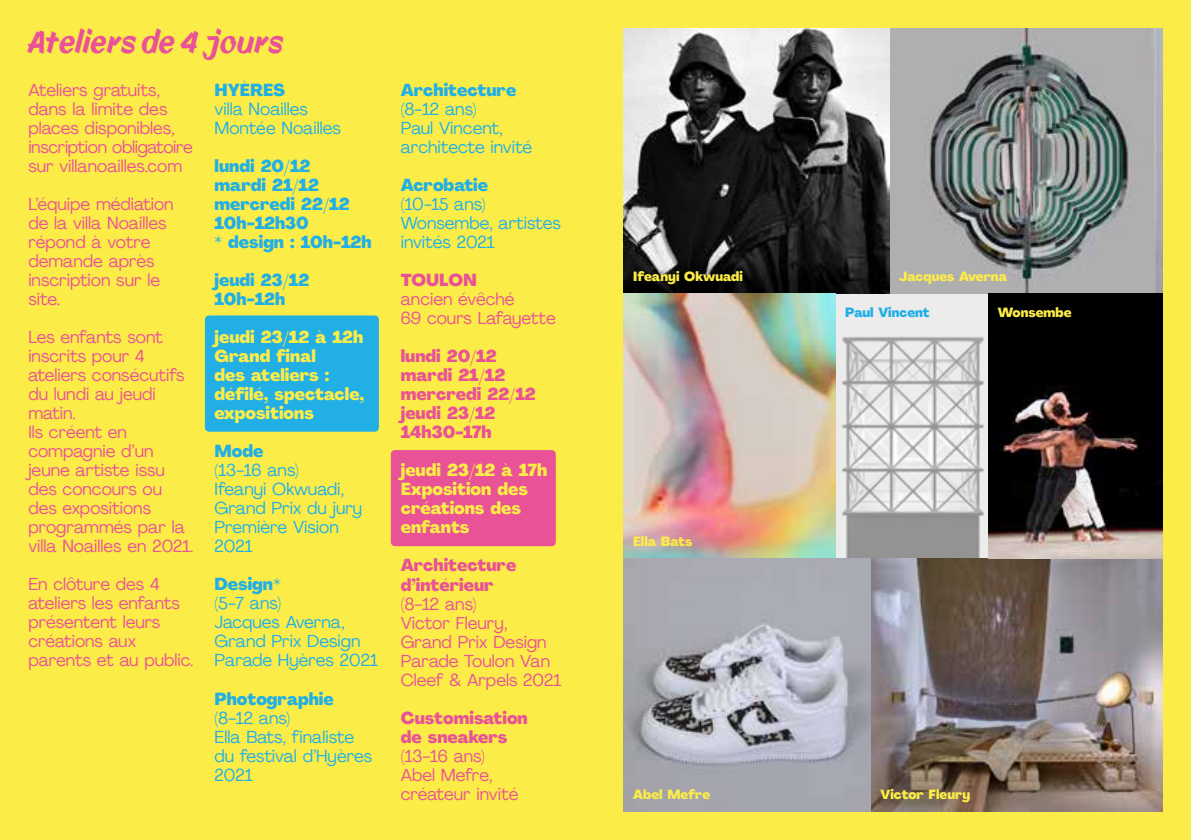
<style>
.page{position:relative;width:1191px;height:840px;background:#fff}
.page>*{position:absolute;margin:0;border:0;box-sizing:border-box;transform-origin:0 0}
.t1{font:30px "Joe 182";color:#e95297}
.t2{font:17px/19px "Agrandir";color:#e95297}
.t3{font:17px/19px "Agrandir";color:#21afe6}
.t4{font:800 17px/19px "Agrandir";color:#21afe6}
.t5{font:800 17px/19px "Agrandir";color:#fcec48}
.t6{font:800 17px/19px "Agrandir";color:#e95297}
.t7{font:800 13px "Agrandir";color:#fcec48}
.t8{font:800 13px "Agrandir";color:#21afe6}
.s1{font-weight:800}
</style>
<div class="page">
<div style="left:0;top:0;width:1191px;height:839px;background:#fcec48"></div>
<div style="left:205px;top:315px;width:174px;height:116px;background:#21afe6"></div>
<div style="left:391px;top:450px;width:165px;height:96px;background:#e95297"></div>
<img style="left:624px;top:293px;width:364px;height:265px">
<img style="left:624px;top:28px;width:538px;height:265px">
<img style="left:624px;top:558px;width:538px;height:253px">
<img style="left:988px;top:293px;width:174px;height:265px">
<h1 class="t1" style="left:28px;top:20px;width:257px">Ateliers de 4 jours</h1>
<p class="t2" style="left:28px;top:80px;width:166px">Ateliers gratuits, dans la limite des places disponibles, inscription obligatoire sur villanoailles.com</p>
<p class="t2" style="left:28px;top:194px;width:147px">L’équipe médiation de la villa Noailles répond à votre demande après inscription sur le site.</p>
<p class="t2" style="left:28px;top:327px;width:167px">Les enfants sont inscrits pour 4 ateliers consécutifs du lundi au jeudi matin.<br>Ils créent en compagnie d’un jeune artiste issu des concours ou des expositions programmés par la villa Noailles en 2021.</p>
<p class="t2" style="left:28px;top:574px;width:167px">En clôture des 4 ateliers les enfants présentent leurs créations aux parents et au public.</p>
<p class="t4" style="left:214px;top:80px;width:72px">HYÈRES</p>
<p class="t3" style="left:214px;top:99px;width:128px">villa Noailles<br>Montée Noailles</p>
<p class="t4" style="left:214px;top:156px;width:158px">lundi 20/12<br>mardi 21/12 mercredi 22/12<br>10h-12h30<br>* design : 10h-12h</p>
<p class="t4" style="left:214px;top:270px;width:96px">jeudi 23/12<br>10h-12h</p>
<p class="t5" style="left:214px;top:327px;width:151px">jeudi 23/12 à 12h<br>Grand final<br>des ateliers : défilé, spectacle, expositions</p>
<p class="t4" style="left:214px;top:441px;width:50px">Mode</p>
<p class="t3" style="left:214px;top:460px;width:149px">(13-16 ans)<br>Ifeanyi Okwuadi,<br>Grand Prix du jury<br>Première Vision<br>2021</p>
<p class="t3" style="left:214px;top:574px;width:165px"><span class="s1">Design</span>*<br>(5-7 ans)<br>Jacques Averna,<br>Grand Prix Design<br>Parade Hyères 2021</p>
<p class="t4" style="left:214px;top:688px;width:121px">Photographie</p>
<p class="t3" style="left:214px;top:707px;width:159px">(8-12 ans)<br>Ella Bats, finaliste du festival d’Hyères<br>2021</p>
<p class="t4" style="left:401px;top:80px;width:117px">Architecture</p>
<p class="t3" style="left:401px;top:99px;width:133px">(8-12 ans)<br>Paul Vincent, architecte invité</p>
<p class="t4" style="left:401px;top:175px;width:89px">Acrobatie</p>
<p class="t3" style="left:401px;top:194px;width:162px">(10-15 ans)<br>Wonsembe, artistes invités 2021</p>
<p class="t6" style="left:401px;top:270px;width:77px">TOULON</p>
<p class="t2" style="left:401px;top:289px;width:157px">ancien évêché<br>69 cours Lafayette</p>
<p class="t6" style="left:401px;top:346px;width:136px">lundi 20/12 mardi 21/12 mercredi 22/12 jeudi 23/12<br>14h30-17h</p>
<p class="t5" style="left:401px;top:461px;width:148px">jeudi 23/12 à 17h<br>Exposition des créations des enfants</p>
<p class="t6" style="left:401px;top:556px;width:117px">Architecture d’intérieur</p>
<p class="t2" style="left:401px;top:593px;width:162px">(8-12 ans)<br>Victor Fleury,<br>Grand Prix Design<br>Parade Toulon Van<br>Cleef &amp; Arpels 2021</p>
<p class="t6" style="left:401px;top:708px;width:128px">Customisation de sneakers</p>
<p class="t2" style="left:401px;top:745px;width:119px">(13-16 ans)<br>Abel Mefre, créateur invité</p>
<p class="t7" style="left:633px;top:268px;width:111px">Ifeanyi Okwuadi</p>
<p class="t7" style="left:899px;top:268px;width:109px">Jacques Averna</p>
<p class="t7" style="left:633px;top:533px;width:61px">Ella Bats</p>
<p class="t8" style="left:845px;top:304px;width:86px">Paul Vincent</p>
<p class="t7" style="left:997px;top:304px;width:75px">Wonsembe</p>
<p class="t7" style="left:633px;top:785px;width:79px">Abel Mefre</p>
<p class="t7" style="left:880px;top:785px;width:91px">Victor Fleury</p>
</div>
